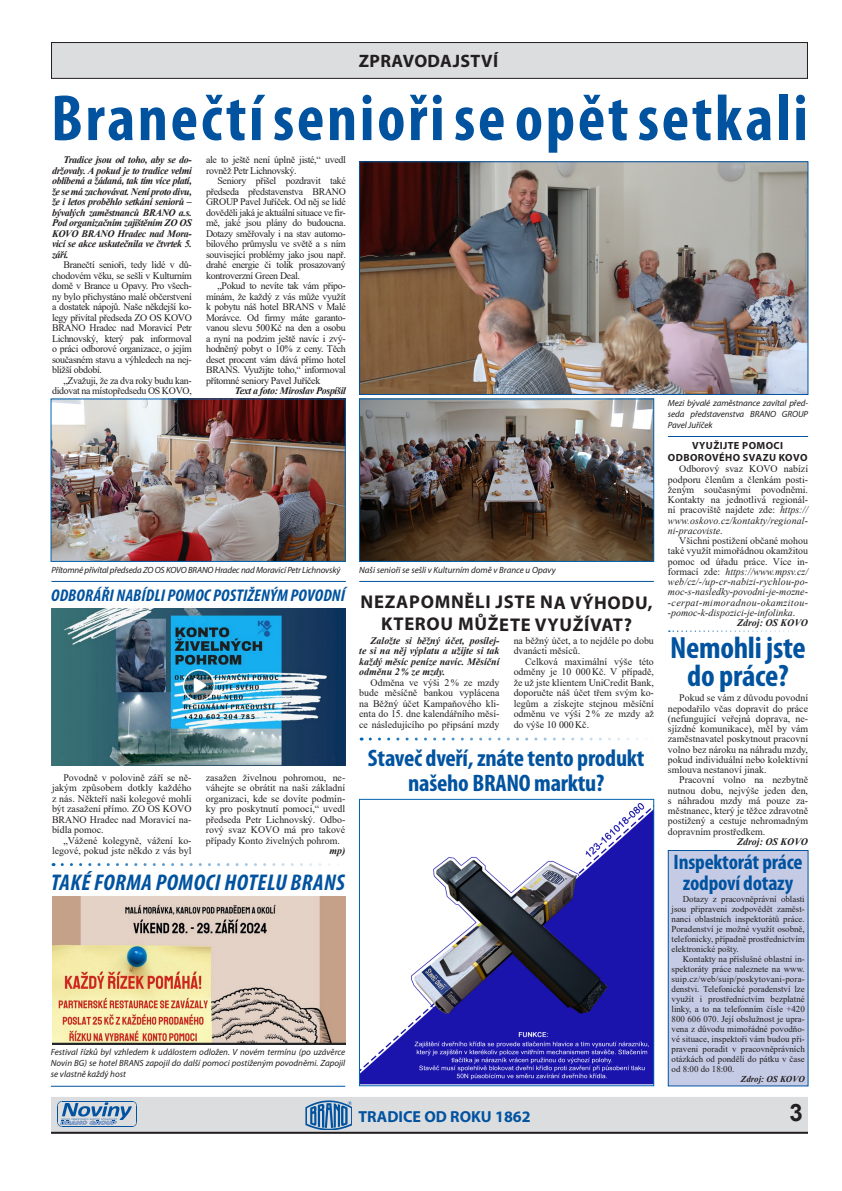
<style>
.page{position:relative;width:842px;height:1191px;background:#fff}
.page>*{position:absolute;margin:0;border:0;box-sizing:border-box;transform-origin:0 0}
.t1{font:700 condensed 65.8px "Myriad Pro";letter-spacing:.04em;color:#0153a0}
.t2{font:700 condensed 30.8px "Myriad Pro";letter-spacing:-.01em;color:#0153a0}
.t3{font:700 condensed 24px/25px "Myriad Pro";letter-spacing:-.01em;color:#0153a0;text-align:center}
.t4{font:700 24px "Arial";color:#231f20}
.t5{font:italic 700 condensed 22.8px "Myriad Pro";letter-spacing:.02em;color:#0153a0}
.t6{font:700 condensed 21px/21px "Myriad Pro";letter-spacing:-.01em;color:#0153a0;text-align:center}
.t7{font:700 18.5px/22.3px "Myriad Pro";letter-spacing:.035em;color:#231f20;text-align:center}
.t8{font:700 18px "Myriad Pro";letter-spacing:.02em;color:#231f20}
.t9{font:italic 700 condensed 17px "Myriad Pro";letter-spacing:.01em;color:#0153a0}
.t10{font:700 16px "Myriad Pro";color:#0153a0}
.t11{font:700 10.4px/12.5px "Myriad Pro";letter-spacing:.04em;color:#231f20;text-align:center}
.t12{font:10px/10.5px "Times New Roman";color:#231f20;text-align:justify}
.t13{font:italic 700 10px/10.5px "Times New Roman";letter-spacing:-.03em;color:#231f20;text-align:justify}
.t14{font:italic 10px/10.2px "Times New Roman";color:#231f20;text-align:justify}
.t15{font:10px/10.5px "Times New Roman";letter-spacing:-.03em;color:#231f20;text-align:right}
.t16{font:italic 700 10px "Times New Roman";color:#231f20}
.t17{font:9px/10px "Times New Roman";color:#231f20;text-align:justify}
.t18{font:italic 9px/11px "Myriad Pro";letter-spacing:-.01em;color:#231f20;text-align:justify}
.t19{font:italic 700 9px "Times New Roman";color:#231f20}
.s1{font-style:italic}
.s2{font-style:normal}
</style>
<div class="page">
<div style="left:52px;top:43px;width:755px;height:35px;background:#dcdddf"></div>
<div style="left:51px;top:42px;width:757px;height:37px;border:1px solid #231f20"></div>
<div style="left:52px;top:1097px;width:755px;height:36px;background:#dcdddf"></div>
<hr style="left:51px;top:1131px;width:757px;height:2px;background:#231f20">
<img style="left:305px;top:1100px;width:47px;height:30px">
<svg style="left:348px;top:1101px;width:4px;height:4px"></svg>
<hr style="left:62px;top:1126px;width:70px;height:1px;background:#0153a0">
<svg style="left:57px;top:1101px;width:80px;height:25px"></svg>
<img style="left:361px;top:164px;width:445px;height:228px">
<div style="left:668px;top:850px;width:140px;height:236px;background:#c5cbe5;border:1px solid #0153a0"></div>
<svg style="left:370px;top:737px;width:268px;height:3px"></svg>
<svg style="left:669px;top:630px;width:133px;height:2px"></svg>
<svg style="left:62px;top:863px;width:268px;height:3px"></svg>
<hr style="left:359px;top:581px;width:295px;height:1px;background:#0153a0">
<hr style="left:668px;top:436px;width:140px;height:1px;background:#0153a0">
<hr style="left:51px;top:1085px;width:294px;height:1px;background:#0153a0">
<hr style="left:51px;top:581px;width:295px;height:1px;background:#0153a0">
<img style="left:53px;top:401px;width:290px;height:158px">
<img style="left:361px;top:401px;width:291px;height:158px">
<div style="left:359px;top:399px;width:295px;height:162px;border:1px solid #0164b1"></div>
<img style="left:51px;top:608px;width:295px;height:157px">
<img style="left:52px;top:896px;width:293px;height:148px">
<img style="left:361px;top:803px;width:291px;height:280px">
<div style="left:359px;top:799px;width:295px;height:286px;border:1px solid #0164b1"></div>
<p class="t8" style="left:359px;top:49px;width:141px">ZPRAVODAJSTVÍ</p>
<p class="t1" style="left:51px;top:77px;width:758px">Branečtí senioři se opět setkali</p>
<p class="t13" style="left:52px;top:154px;width:141px;text-indent:11px">Tradice jsou od toho, aby se do&shy;držovaly. A pokud je to tradice velmi oblíbená a žádaná, tak tím více platí, že se má zachovávat. Není proto divu, že i letos proběhlo setkání seniorů – bývalých zaměstnanců BRANO a.s.<br>Pod organizačním zajištěním ZO OS KOVO BRANO Hradec nad Mora&shy;vicí se akce uskutečnila ve čtvrtek 5. září.</p>
<p class="t12" style="left:52px;top:259px;width:141px;text-indent:11px">Branečtí senioři, tedy lidé v dů&shy;chodovém věku, se sešli v Kulturním domě v Brance u Opavy. Pro všech&shy;ny bylo přichystáno malé občerstvení a dostatek nápojů. Naše někdejší ko&shy;legy přivítal předseda ZO OS KOVO BRANO Hradec nad Moravicí Petr Lichnovský, který pak informoval o práci odborové organizace, o jejím současném stavu a výhledech na nej&shy;bližší období.</p>
<p class="t15" style="left:52px;top:375px;width:141px">„Zvažuji, že za dva roky budu kan&shy;didovat na místopředsedu OS KOVO,</p>
<p class="t15" style="left:206px;top:154px;width:141px;text-align:left">ale to ještě není úplně jisté,“ uvedl rovněž Petr Lichnovský.</p>
<p class="t12" style="left:206px;top:175px;width:141px;text-indent:11px">Seniory přišel pozdravit také předseda představenstva BRANO GROUP Pavel Juříček. Od něj se lidé dověděli jaká je aktuální situace ve fir&shy;mě, jaké jsou plány do budoucna.<br>Dotazy směřovaly i na stav automo&shy;bilového průmyslu ve světě a s ním související problémy jako jsou např. drahé energie či tolik prosazovaný kontroverzní Green Deal.</p>
<p class="t12" style="left:206px;top:280px;width:141px;text-indent:11px">„Pokud to nevíte tak vám připo&shy;mínám, že každý z vás může využít k pobytu náš hotel BRANS v Malé Morávce. Od firmy máte garanto&shy;vanou slevu 500Kč na den a osobu a nyní na podzim ještě navíc i zvý&shy;hodněný pobyt o 10% z ceny. Těch deset procent vám dává přímo hotel BRANS. Využijte toho,“ informoval přítomné seniory Pavel Juříček</p>
<p class="t13" style="left:235px;top:385px;width:112px">Text a foto: Miroslav Pospíšil</p>
<p class="t18" style="left:51px;top:564px;width:290px">Přítomné přivítal předseda ZO OS KOVO BRANO Hradec nad Moravicí Petr Lichnovský</p>
<p class="t9" style="left:51px;top:585px;width:296px">ODBORÁŘI NABÍDLI POMOC POSTIŽENÝM POVODNÍ</p>
<p class="t12" style="left:52px;top:771px;width:141px;text-indent:11px">Povodně v polovině září se ně&shy;jakým způsobem dotkly každého z nás. Někteří naši kolegové mohli být zasažení přímo. ZO OS KOVO BRANO Hradec nad Moravicí na&shy;bídla pomoc.</p>
<p class="t12" style="left:52px;top:834px;width:141px;text-align:right">„Vážené kolegyně, vážení ko&shy;legové, pokud jste někdo z vás byl</p>
<p class="t12" style="left:206px;top:771px;width:141px">zasažen živelnou pohromou, ne&shy;váhejte se obrátit na naši základní organizaci, kde se dovíte podmín&shy;ky pro poskytnutí pomoci,“ uvedl předseda Petr Lichnovský. Odbo&shy;rový svaz KOVO má pro takové případy Konto živelných pohrom.</p>
<p class="t13" style="left:329px;top:845px;width:17px">mp)</p>
<p class="t5" style="left:51px;top:868px;width:295px">TAKÉ FORMA POMOCI HOTELU BRANS</p>
<p class="t18" style="left:51px;top:1046px;width:296px">Festival řízků byl vzhledem k událostem odložen. V novém termínu (po uzávěrce Novin BG) se hotel BRANS zapojil do další pomoci postiženým povodněmi. Zapojil se vlastně každý host</p>
<p class="t18" style="left:668px;top:397px;width:142px">Mezi bývalé zaměstnance zavítal před&shy;seda představenstva BRANO GROUP Pavel Juříček</p>
<p class="t18" style="left:359px;top:564px;width:198px">Naši senioři se sešli v Kulturním domě v Brance u Opavy</p>
<p class="t7" style="left:361px;top:590px;width:294px">NEZAPOMNĚLI JSTE NA VÝHODU,<br>KTEROU MŮŽETE VYUŽÍVAT?</p>
<p class="t13" style="left:359px;top:635px;width:142px;text-indent:11px">Založte si běžný účet, posílej&shy;te si na něj výplatu a užijte si tak každý měsíc peníze navíc. Měsíční odměnu 2% ze mzdy.</p>
<p class="t12" style="left:359px;top:676px;width:142px;text-indent:11px">Odměna ve výši 2% ze mzdy bude měsíčně bankou vyplácena na Běžný účet Kampaňového kli&shy;enta do 15. dne kalendářního měsí&shy;ce následujícího po připsání mzdy</p>
<p class="t12" style="left:514px;top:635px;width:142px">na běžný účet, a to nejdéle po dobu dvanácti měsíců.</p>
<p class="t12" style="left:514px;top:656px;width:142px;text-indent:11px">Celková maximální výše této odměny je 10 000Kč. V případě, že už jste klientem UniCredit Bank, doporučte náš účet třem svým ko&shy;legům a získejte stejnou měsíční odměnu ve výši 2% ze mzdy až do výše 10 000Kč.</p>
<p class="t3" style="left:368px;top:745px;width:278px">Staveč dveří, znáte tento produkt našeho BRANO marktu?</p>
<p class="t11" style="left:668px;top:439px;width:141px">VYUŽIJTE POMOCI<br>ODBOROVÉHO SVAZU KOVO</p>
<p class="t12" style="left:668px;top:463px;width:142px;line-height:10.2px;text-indent:11px">Odborový svaz KOVO nabízí podporu členům a členkám posti&shy;ženým současnými povodněmi.<br>Kontakty na jednotlivá regionál&shy;ní pracoviště najdete zde: <span class="s1">https:// www.oskovo.cz/kontakty/regional&shy;ni-pracoviste</span>.</p>
<p class="t14" style="left:668px;top:535px;width:142px;text-indent:11px"><span class="s2">Všichni postižení občané mohou také využít mimořádnou okamžitou pomoc od úřadu práce. Více in&shy;formací zde:</span> https://www.mpsv.cz/ web/cz/-/up-cr-nabizi-rychlou-po&shy;moc-s-nasledky-povodni-je-mozne--cerpat-mimoradnou-okamzitou--pomoc-k-dispozici-je-infolinka<span class="s2">.</span></p>
<p class="t16" style="left:737px;top:616px;width:72px">Zdroj: OS KOVO</p>
<p class="t2" style="left:670px;top:628px;width:137px">Nemohli jste</p>
<p class="t2" style="left:687px;top:656px;width:103px">do práce?</p>
<p class="t12" style="left:668px;top:692px;width:142px;line-height:10.2px;text-indent:11px">Pokud se vám z důvodu povodní nepodařilo včas dopravit do práce (nefungující veřejná doprava, ne&shy;sjízdné komunikace), měl by vám zaměstnavatel poskytnout pracovní volno bez nároku na náhradu mzdy, pokud individuální nebo kolektivní smlouva nestanoví jinak.</p>
<p class="t12" style="left:668px;top:774px;width:142px;line-height:10.2px;text-indent:11px">Pracovní volno na nezbytně nutnou dobu, nejvýše jeden den, s náhradou mzdy má pouze za&shy;městnanec, který je těžce zdravotně postižený a cestuje nehromadným dopravním prostředkem.</p>
<p class="t16" style="left:737px;top:834px;width:72px">Zdroj: OS KOVO</p>
<p class="t6" style="left:674px;top:850px;width:131px">Inspektorát práce zodpoví dotazy</p>
<p class="t17" style="left:671px;top:893px;width:135px;text-indent:11px">Dotazy z pracovněprávní oblasti jsou připraveni zodpovědět zaměst&shy;nanci oblastních inspektorátů práce.<br>Poradenství je možné využít osobně, telefonicky, případně prostřednictvím elektronické pošty.</p>
<p class="t17" style="left:671px;top:953px;width:135px;text-indent:11px">Kontakty na příslušné oblastní in&shy;spektoráty práce naleznete na www. suip.cz/web/suip/poskytovani-pora&shy;denstvi. Telefonické poradenství lze využít i prostřednictvím bezplatné linky, a to na telefonním čísle +420<br>800 606 070. Její obslužnost je upra&shy;vena z důvodu mimořádné povodňo&shy;vé situace, inspektoři vám budou při&shy;praveni poradit v pracovněprávních otázkách od pondělí do pátku v čase od 8:00 do 18:00.</p>
<p class="t19" style="left:741px;top:1072px;width:65px">Zdroj: OS KOVO</p>
<h3 class="t10" style="left:358px;top:1106px;width:174px">TRADICE OD ROKU 1862</h3>
<h3 class="t4" style="left:789px;top:1095px;width:15px">3</h3>
</div>
